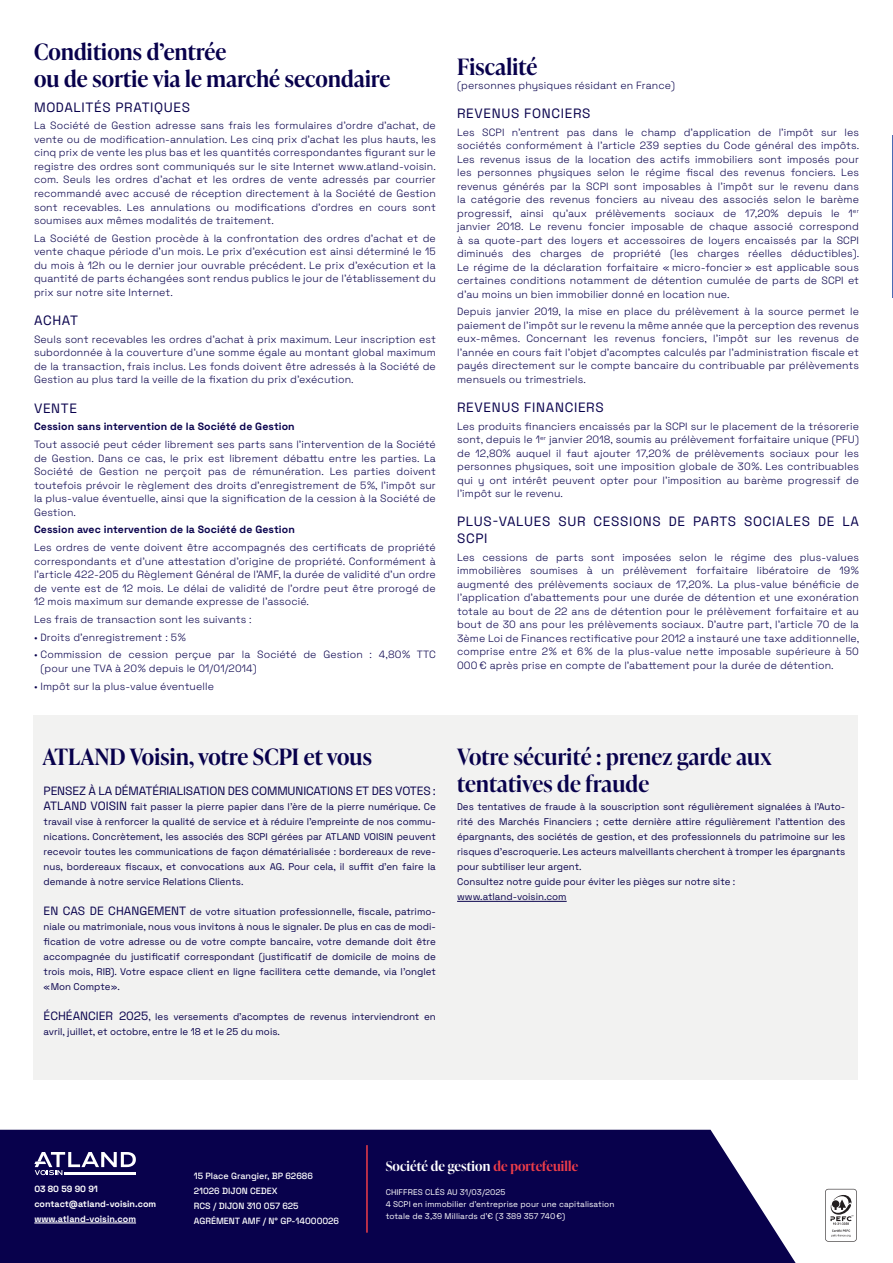
<style>
.page{position:relative;width:893px;height:1263px;background:#fff}
.page>*{position:absolute;margin:0;border:0;box-sizing:border-box;transform-origin:0 0}
.Titre{font:600 22.5px/27px "Ivy Presto Headline";letter-spacing:.01em;color:#08014c}
.Titre-2{font:600 22.5px/27px "Ivy Presto Display";letter-spacing:.01em;color:#08014c}
.Total_Tableau{font:600 22.5px "Ivy Presto Headline";letter-spacing:.01em;color:#08014c}
.SOUS-TITRE{font:13.5px/16.5px "Atland Space Grotesk";letter-spacing:.05em;color:#08014c}
.t1{font:600 13.5px "Ivy Presto Display";letter-spacing:.01em;color:#fff}
.Txt_courant_6_5{font:12px "Atland Space Grotesk";letter-spacing:-.01em;color:#08014c}
.Txt_courant{font:300 10.5px/13.5px "Atland Space Grotesk";letter-spacing:.01em;color:#08014c;text-align:justify}
.Txt_courant-2{font:700 10.5px "Atland Space Grotesk";letter-spacing:.01em;color:#08014c}
.Txt_courant_6_5-2{font:9.75px/15px "Atland Space Grotesk";color:#08014c;text-align:justify}
.t2{font:300 9px/15px "Space Grotesk";color:#fff}
.t3{font:8.25px/12px "Atland Space Grotesk";letter-spacing:.01em;color:#fff}
.s1{font-size:12px}
.s2{color:#ee3d49}
</style>
<div class="page">
<hr style="left:892px;top:135px;width:1px;height:162px;background:#4b6bb3">
<svg style="left:825px;top:1189px;width:32px;height:52px"></svg>
<div style="left:33px;top:716px;width:825px;height:364px;background:#f2f2f1"></div>
<hr style="left:457px;top:901px;width:110px;height:1px;background:#08014c">
<div style="left:0;top:1130px;width:796px;height:133px;background:#08014c"></div>
<hr style="left:366px;top:1145px;width:2px;height:88px;background:#ee3d49">
<svg style="left:34px;top:1152px;width:102px;height:23px"></svg>
<hr style="left:34px;top:1222px;width:102px;height:1px;background:#fff">
<p class="Titre" style="left:34px;top:37px;width:358px">Conditions d’entrée<br>ou de sortie via le marché secondaire</p>
<p class="SOUS-TITRE" style="left:34px;top:98px;width:158px">MODALITÉS PRATIQUES</p>
<p class="Txt_courant" style="left:34px;top:118px;width:403px">La Société de Gestion adresse sans frais les formulaires d’ordre d’achat, de vente ou de modification-annulation. Les cinq prix d’achat les plus hauts, les cinq prix de vente les plus bas et les quantités correspondantes figurant sur le registre des ordres sont communiqués sur le site Internet www.atland-voisin. com. Seuls les ordres d’achat et les ordres de vente adressés par courrier recommandé avec accusé de réception directement à la Société de Gestion sont recevables. Les annulations ou modifications d’ordres en cours sont soumises aux mêmes modalités de traitement.</p>
<p class="Txt_courant" style="left:34px;top:231px;width:403px">La Société de Gestion procède à la confrontation des ordres d’achat et de vente chaque période d’un mois. Le prix d’exécution est ainsi déterminé le 15 du mois à 12h ou le dernier jour ouvrable précédent. Le prix d’exécution et la quantité de parts échangées sont rendus publics le jour de l’établissement du prix sur notre site Internet.</p>
<p class="SOUS-TITRE" style="left:34px;top:311px;width:46px">ACHAT</p>
<p class="Txt_courant" style="left:34px;top:332px;width:403px">Seuls sont recevables les ordres d’achat à prix maximum. Leur inscription est subordonnée à la couverture d’une somme égale au montant global maximum de la transaction, frais inclus. Les fonds doivent être adressés à la Société de Gestion au plus tard la veille de la fixation du prix d’exécution.</p>
<p class="SOUS-TITRE" style="left:34px;top:399px;width:45px">VENTE</p>
<p class="Txt_courant-2" style="left:34px;top:418px;width:262px">Cession sans intervention de la Société de Gestion</p>
<p class="Txt_courant" style="left:34px;top:437px;width:403px">Tout associé peut céder librement ses parts sans l’intervention de la Société de Gestion. Dans ce cas, le prix est librement débattu entre les parties. La Société de Gestion ne perçoit pas de rémunération. Les parties doivent toutefois prévoir le règlement des droits d’enregistrement de 5 %, l’impôt sur la plus-value éventuelle, ainsi que la signification de la cession à la Société de Gestion.</p>
<p class="Txt_courant-2" style="left:34px;top:521px;width:262px">Cession avec intervention de la Société de Gestion</p>
<p class="Txt_courant" style="left:34px;top:540px;width:403px">Les ordres de vente doivent être accompagnés des certificats de propriété correspondants et d’une attestation d’origine de propriété. Conformément à l’article 422-205 du Règlement Général de l’AMF, la durée de validité d’un ordre de vente est de 12 mois. Le délai de validité de l’ordre peut être prorogé de 12 mois maximum sur demande expresse de l’associé.</p>
<p class="Txt_courant" style="left:34px;top:612px;width:219px">Les frais de transaction sont les suivants :</p>
<p class="Txt_courant" style="left:34px;top:629px;width:153px">• Droits d’enregistrement : 5 %</p>
<p class="Txt_courant" style="left:41px;top:647px;width:397px;text-indent:-7px">• Commission de cession perçue par la Société de Gestion : 4,80 % TTC (pour une TVA à 20 % depuis le 01/01/2014)</p>
<p class="Txt_courant" style="left:34px;top:679px;width:181px">• Impôt sur la plus-value éventuelle</p>
<p class="Titre" style="left:457px;top:52px;width:82px">Fiscalité</p>
<p class="Txt_courant" style="left:457px;top:78px;width:219px">(personnes physiques résidant en France)</p>
<p class="SOUS-TITRE" style="left:457px;top:104px;width:135px">REVENUS FONCIERS</p>
<p class="Txt_courant" style="left:457px;top:125px;width:404px">Les SCPI n’entrent pas dans le champ d’application de l’impôt sur les sociétés conformément à l’article 239 septies du Code général des impôts.<br>Les revenus issus de la location des actifs immobiliers sont imposés pour les personnes physiques selon le régime fiscal des revenus fonciers. Les revenus générés par la SCPI sont imposables à l’impôt sur le revenu dans la catégorie des revenus fonciers au niveau des associés selon le barème progressif, ainsi qu’aux prélèvements sociaux de 17,20% depuis le 1<sup>er </sup>janvier 2018. Le revenu foncier imposable de chaque associé correspond à sa quote-part des loyers et accessoires de loyers encaissés par la SCPI diminués des charges de propriété (les charges réelles déductibles).<br>Le régime de la déclaration forfaitaire « micro-foncier » est applicable sous certaines conditions notamment de détention cumulée de parts de SCPI et d’au moins un bien immobilier donné en location nue.</p>
<p class="Txt_courant" style="left:457px;top:304px;width:403px">Depuis janvier 2019, la mise en place du prélèvement à la source permet le paiement de l’impôt sur le revenu la même année que la perception des revenus eux-mêmes. Concernant les revenus fonciers, l’impôt sur les revenus de l’année en cours fait l’objet d’acomptes calculés par l’administration fiscale et payés directement sur le compte bancaire du contribuable par prélèvements mensuels ou trimestriels.</p>
<p class="SOUS-TITRE" style="left:457px;top:398px;width:148px">REVENUS FINANCIERS</p>
<p class="Txt_courant" style="left:457px;top:419px;width:403px">Les produits financiers encaissés par la SCPI sur le placement de la trésorerie sont, depuis le 1<sup>er</sup> janvier 2018, soumis au prélèvement forfaitaire unique (PFU) de 12,80% auquel il faut ajouter 17,20 % de prélèvements sociaux pour les personnes physiques, soit une imposition globale de 30 %. Les contribuables qui y ont intérêt peuvent opter pour l’imposition au barème progressif de l’impôt sur le revenu.</p>
<p class="SOUS-TITRE" style="left:457px;top:512px;width:403px">PLUS-VALUES SUR CESSIONS DE PARTS SOCIALES DE LA<br>SCPI</p>
<p class="Txt_courant" style="left:457px;top:549px;width:404px">Les cessions de parts sont imposées selon le régime des plus-values immobilières soumises à un prélèvement forfaitaire libératoire de 19 % augmenté des prélèvements sociaux de 17,20 %. La plus-value bénéficie de l’application d’abattements pour une durée de détention et une exonération totale au bout de 22 ans de détention pour le prélèvement forfaitaire et au bout de 30 ans pour les prélèvements sociaux. D’autre part, l’article 70 de la 3ème Loi de Finances rectificative pour 2012 a instauré une taxe additionnelle, comprise entre 2 % et 6 % de la plus-value nette imposable supérieure à 50<br>000 € après prise en compte de l’abattement pour la durée de détention.</p>
<p class="Total_Tableau" style="left:43px;top:740px;width:330px">ATLAND Voisin, votre SCPI et vous</p>
<p class="Txt_courant_6_5" style="left:44px;top:782px;width:394px">PENSEZ À LA DÉMATÉRIALISATION DES COMMUNICATIONS ET DES VOTES :</p>
<p class="Txt_courant_6_5-2" style="left:44px;top:799px;width:394px"><span class="s1">ATLAND VOISIN</span> fait passer la pierre papier dans l’ère de la pierre numérique. Ce travail vise à renforcer la qualité de service et à réduire l’empreinte de nos commu&shy;nications. Concrètement, les associés des SCPI gérées par ATLAND VOISIN peuvent recevoir toutes les communications de façon dématérialisée : bordereaux de reve&shy;nus, bordereaux fiscaux, et convocations aux AG. Pour cela, il suffit d’en faire la demande à notre service Relations Clients.</p>
<p class="Txt_courant_6_5-2" style="left:44px;top:904px;width:394px"><span class="s1">EN CAS DE CHANGEMENT</span> de votre situation professionnelle, fiscale, patrimo&shy;niale ou matrimoniale, nous vous invitons à nous le signaler. De plus en cas de modi&shy;fication de votre adresse ou de votre compte bancaire, votre demande doit être accompagnée du justificatif correspondant (justificatif de domicile de moins de trois mois, RIB). Votre espace client en ligne facilitera cette demande, via l’onglet « Mon Compte ».</p>
<p class="Txt_courant_6_5-2" style="left:44px;top:1009px;width:394px"><span class="s1">ÉCHÉANCIER 2025</span>, les versements d’acomptes de revenus interviendront en avril, juillet, et octobre, entre le 18 et le 25 du mois.</p>
<p class="Titre-2" style="left:457px;top:742px;width:316px">Votre sécurité : prenez garde aux tentatives de fraude</p>
<p class="Txt_courant_6_5-2" style="left:457px;top:799px;width:390px">Des tentatives de fraude à la souscription sont régulièrement signalées à l’Auto&shy;rité des Marchés Financiers ; cette dernière attire régulièrement l’attention des épargnants, des sociétés de gestion, et des professionnels du patrimoine sur les risques d’escroquerie. Les acteurs malveillants cherchent à tromper les épargnants pour subtiliser leur argent.</p>
<p class="Txt_courant_6_5-2" style="left:457px;top:873px;width:280px">Consultez notre guide pour éviter les pièges sur notre site :</p>
<p class="Txt_courant_6_5-2" style="left:457px;top:888px;width:111px">www.atland-voisin.com</p>
<p class="t2" style="left:34px;top:1181px;width:65px">03 80 59 90 91</p>
<p class="t2" style="left:34px;top:1196px;width:123px">contact@atland-voisin.com</p>
<p class="t2" style="left:34px;top:1211px;width:103px">www.atland-voisin.com</p>
<p class="t2" style="left:194px;top:1168px;width:121px">15 Place Grangier, BP 62686<br>21026 DIJON CEDEX</p>
<p class="t2" style="left:194px;top:1198px;width:106px">RCS / DIJON 310 057 625</p>
<p class="t2" style="left:194px;top:1213px;width:147px">AGRÉMENT AMF / N° GP-14000026</p>
<p class="t1" style="left:386px;top:1157px;width:194px">Société de gestion <span class="s2">de portefeuille</span></p>
<p class="t3" style="left:386px;top:1186px;width:230px">CHIFFRES CLÉS AU 31/03/2025<br>4 SCPI en immobilier d’entreprise pour une capitalisation totale de 3,39 Milliards d’€ (3 389 357 740 €)</p>
</div>
